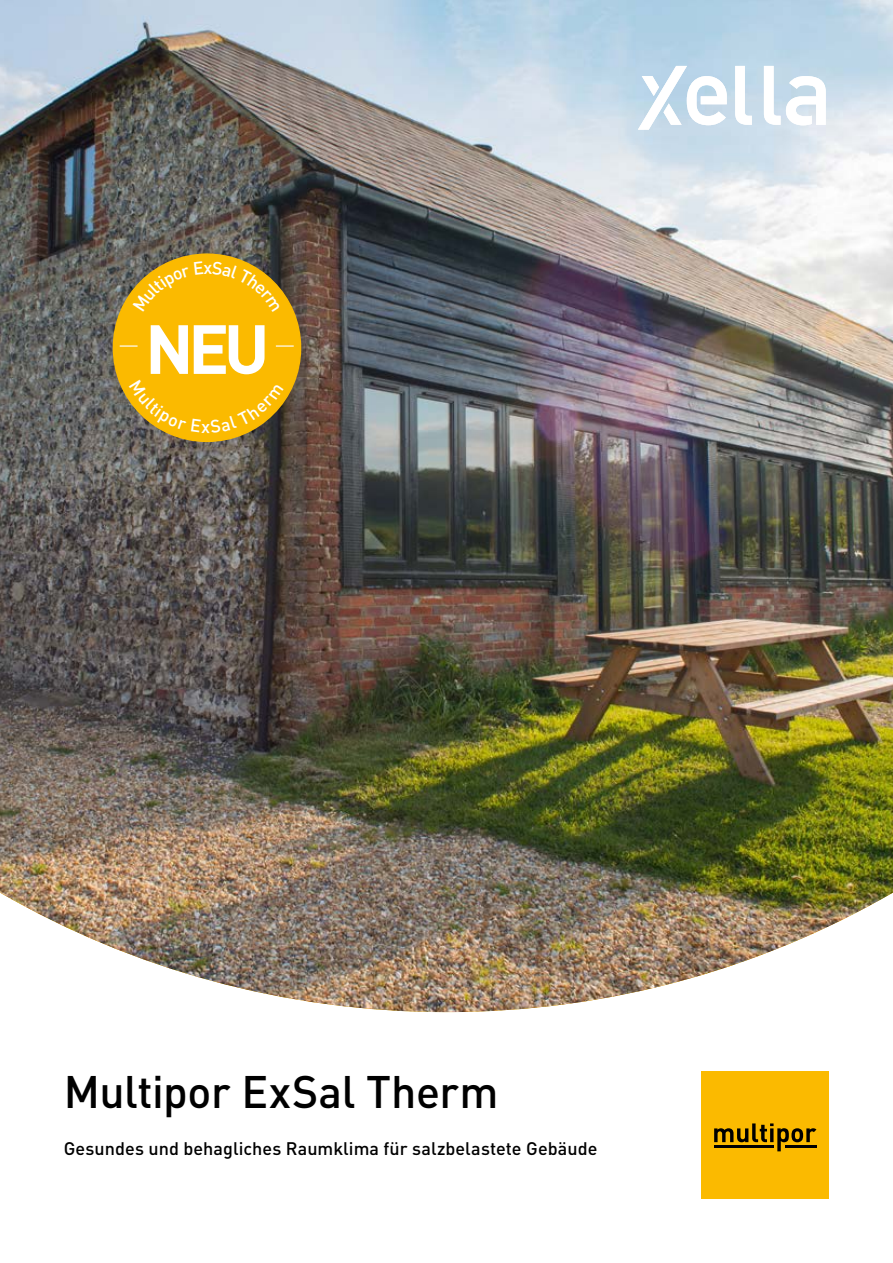
<style>
.page{position:relative;width:893px;height:1263px;background:#fff}
.page>*{position:absolute;margin:0;border:0;box-sizing:border-box;transform-origin:0 0}
.t1{font:700 68.4px "DIN Pro";color:#fff}
.t2{font:500 45px "DIN Pro";letter-spacing:-.01em;color:#000}
.t3{font:500 18px "DIN Pro";color:#000}
</style>
<div class="page">
<img style="left:0;top:0;width:893px;height:1012px">
<div style="left:702px;top:1071px;width:127px;height:128px;background:#fbba00"></div>
<svg style="left:714px;top:1123px;width:102px;height:28px"></svg>
<hr style="left:714px;top:1145px;width:59px;height:3px;background:#000">
<hr style="left:785px;top:1145px;width:31px;height:3px;background:#000">
<div style="left:113px;top:254px;width:188px;height:187px;background:#fbba00;border-radius:50%"></div>
<svg style="left:120px;top:345px;width:18px;height:2px"></svg>
<svg style="left:276px;top:345px;width:18px;height:2px"></svg>
<svg style="left:638px;top:66px;width:91px;height:64px"></svg>
<svg style="left:735px;top:66px;width:19px;height:59px"></svg>
<svg style="left:764px;top:66px;width:64px;height:59px"></svg>
<svg style="left:133px;top:261px;width:147px;height:28px"></svg>
<svg style="left:129px;top:400px;width:155px;height:33px"></svg>
<h1 class="t1" style="left:145px;top:296px;width:126px">NEU</h1>
<h2 class="t2" style="left:64px;top:1057px;width:436px">Multipor ExSal Therm</h2>
<p class="t3" style="left:64px;top:1135px;width:535px">Gesundes und behagliches Raumklima für salzbelastete Gebäude</p>
</div>
